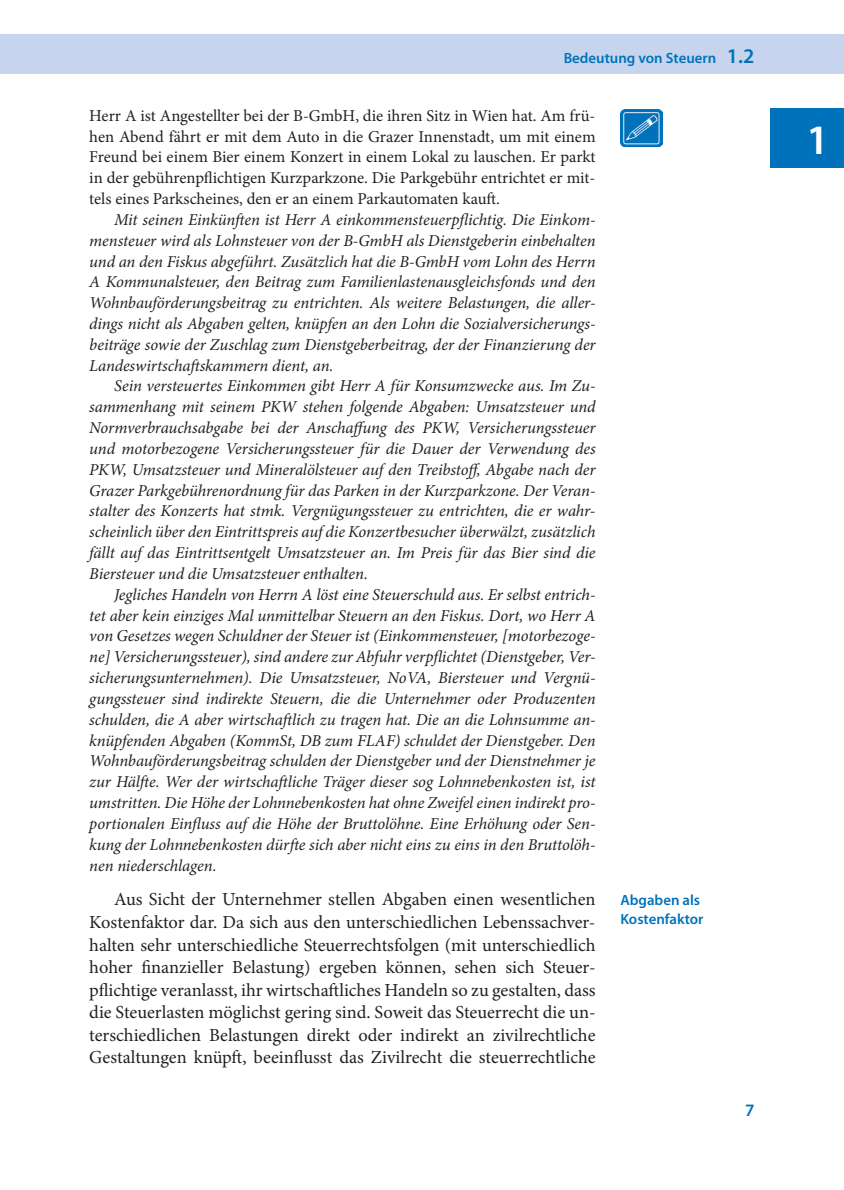
<style>
.page{position:relative;width:844px;height:1190px;background:#fff}
.page>*{position:absolute;margin:0;border:0;box-sizing:border-box;transform-origin:0 0}
.t1{font:600 42px "Myriad Pro";color:#fff}
.t2{font:18.38px/22.6px "Minion Pro";color:#231f20;text-align:justify}
.t3{font:600 17.5px "Myriad Pro";color:#0072bc}
.t4{font:italic 16.62px/20.8px "Minion Pro";letter-spacing:-.005em;color:#231f20;text-align:justify}
.t5{font:16.62px/20.8px "Minion Pro";color:#231f20;text-align:justify}
.t6{font:600 14.88px/19.2px "Myriad Pro";color:#0072bc}
.s1{font-size:21px}
</style>
<div class="page">
<div style="left:0;top:34px;width:844px;height:40px;background:#c6d5ed"></div>
<div style="left:770px;top:109px;width:74px;height:59px;background:#0072bc"></div>
<img style="left:620px;top:110px;width:42px;height:37px">
<p class="t6" style="left:563px;top:49px;width:192px">Bedeutung von Steuern <span class="s1">1.2</span></p>
<p class="t5" style="left:89px;top:106px;width:508px">Herr A ist Angestellter bei der B-GmbH, die ihren Sitz in Wien hat. Am frü&shy;hen Abend fährt er mit dem Auto in die Grazer Innenstadt, um mit einem Freund bei einem Bier einem Konzert in einem Lokal zu lauschen. Er parkt in der gebührenpflichtigen Kurzparkzone. Die Parkgebühr entrichtet er mit&shy;tels eines Parkscheines, den er an einem Parkautomaten kauft.</p>
<p class="t4" style="left:89px;top:211px;width:508px;text-indent:25px">Mit seinen Einkünften ist Herr A einkommensteuerpflichtig. Die Einkom&shy;mensteuer wird als Lohnsteuer von der B-GmbH als Dienstgeberin einbehalten und an den Fiskus abgeführt. Zusätzlich hat die B-GmbH vom Lohn des Herrn A Kommunalsteuer, den Beitrag zum Familienlastenausgleichsfonds und den Wohnbauförderungsbeitrag zu entrichten. Als weitere Belastungen, die aller&shy;dings nicht als Abgaben gelten, knüpfen an den Lohn die Sozialversicherungs&shy;beiträge sowie der Zuschlag zum Dienstgeberbeitrag, der der Finanzierung der Landeswirtschaftskammern dient, an.</p>
<p class="t4" style="left:89px;top:377px;width:508px;text-indent:25px">Sein versteuertes Einkommen gibt Herr A für Konsumzwecke aus. Im Zu&shy;sammenhang mit seinem PKW stehen folgende Abgaben: Umsatzsteuer und Normverbrauchsabgabe bei der Anschaffung des PKW, Versicherungssteuer und motorbezogene Versicherungssteuer für die Dauer der Verwendung des PKW, Umsatzsteuer und Mineralölsteuer auf den Treibstoff, Abgabe nach der Grazer Parkgebührenordnung für das Parken in der Kurzparkzone. Der Veran&shy;stalter des Konzerts hat stmk. Vergnügungssteuer zu entrichten, die er wahr&shy;scheinlich über den Eintrittspreis auf die Konzertbesucher überwälzt, zusätzlich fällt auf das Eintrittsentgelt Umsatzsteuer an. Im Preis für das Bier sind die Biersteuer und die Umsatzsteuer enthalten.</p>
<p class="t4" style="left:89px;top:585px;width:508px;text-indent:25px">Jegliches Handeln von Herrn A löst eine Steuerschuld aus. Er selbst entrich&shy;tet aber kein einziges Mal unmittelbar Steuern an den Fiskus. Dort, wo Herr A von Gesetzes wegen Schuldner der Steuer ist (Einkommensteuer, [motorbezoge&shy;ne] Versicherungssteuer), sind andere zur Abfuhr verpflichtet (Dienstgeber, Ver&shy;sicherungsunternehmen). Die Umsatzsteuer, NoVA, Biersteuer und Vergnü&shy;gungssteuer sind indirekte Steuern, die die Unternehmer oder Produzenten schulden, die A aber wirtschaftlich zu tragen hat. Die an die Lohnsumme an&shy;knüpfenden Abgaben (KommSt, DB zum FLAF) schuldet der Dienstgeber. Den Wohnbauförderungsbeitrag schulden der Dienstgeber und der Dienstnehmer je zur Hälfte. Wer der wirtschaftliche Träger dieser sog Lohnnebenkosten ist, ist umstritten. Die Höhe der Lohnnebenkosten hat ohne Zweifel einen indirekt pro&shy;portionalen Einfluss auf die Höhe der Bruttolöhne. Eine Erhöhung oder Sen&shy;kung der Lohnnebenkosten dürfte sich aber nicht eins zu eins in den Bruttolöh&shy;nen niederschlagen.</p>
<p class="t2" style="left:89px;top:890px;width:508px;text-indent:25px">Aus Sicht der Unternehmer stellen Abgaben einen wesentlichen Kostenfaktor dar. Da sich aus den unterschiedlichen Lebenssachver&shy;halten sehr unterschiedliche Steuerrechtsfolgen (mit unterschiedlich hoher finanzieller Belastung) ergeben können, sehen sich Steuer&shy;pflichtige veranlasst, ihr wirtschaftliches Handeln so zu gestalten, dass die Steuerlasten möglichst gering sind. Soweit das Steuerrecht die un&shy;terschiedlichen Belastungen direkt oder indirekt an zivilrechtliche Gestaltungen knüpft, beeinflusst das Zivilrecht die steuerrechtliche</p>
<p class="t6" style="left:620px;top:891px;width:85px">Abgaben als<br>Kostenfaktor</p>
<p class="t3" style="left:745px;top:1103px;width:11px">7</p>
<h1 class="t1" style="left:806px;top:124px;width:24px">1</h1>
</div>
